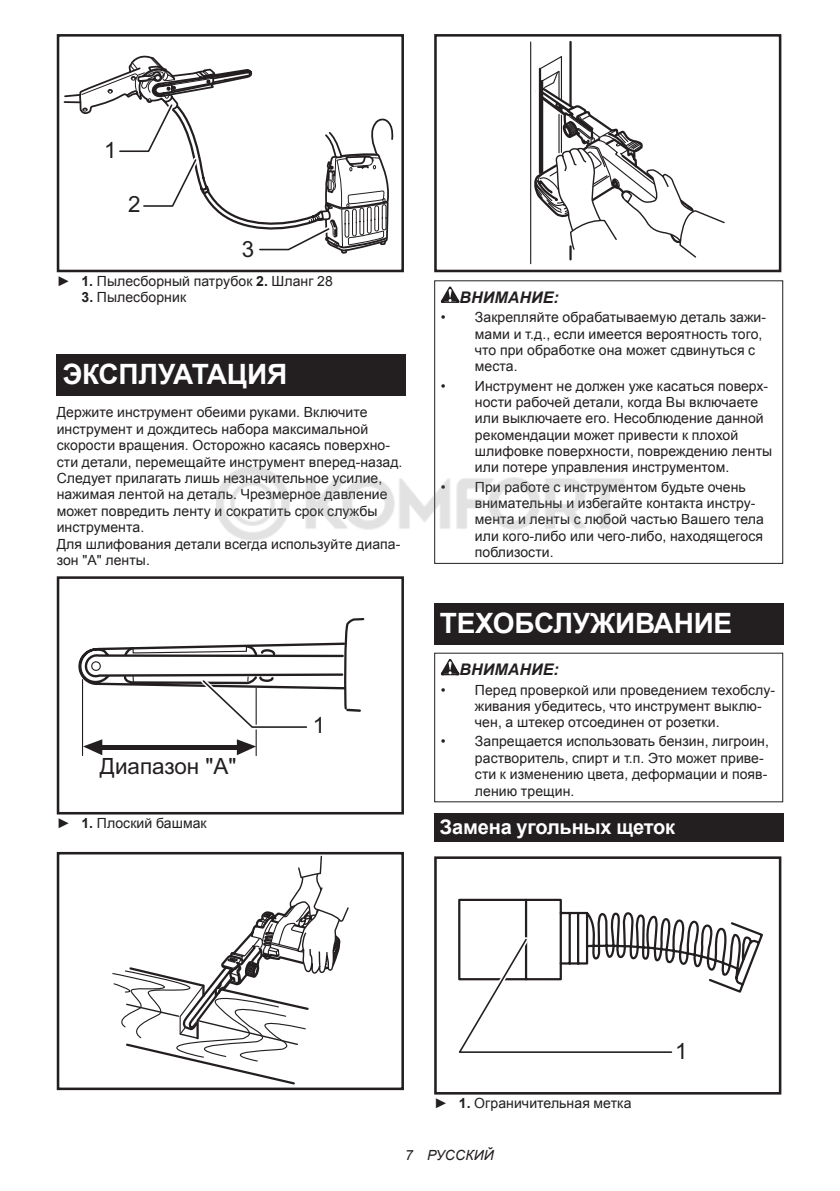
<style>
.page{position:relative;width:840px;height:1191px;background:#fff}
.page>*{position:absolute;margin:0;border:0;box-sizing:border-box;transform-origin:0 0}
.t1{font:700 28px "Arial";letter-spacing:-.01em;color:#fff}
.t2{font:22.4px "Arial";color:#231f20}
.t3{font:700 20px "Arial";letter-spacing:-.01em;color:#fff}
.t4{font:italic 700 16px "Arial";letter-spacing:.005em;color:#231f20}
.t5{font:14px/16.4px "Arial";letter-spacing:.005em;color:#231f20}
.t6{font:italic 14px "Arial";letter-spacing:.005em;color:#231f20}
.s1{font-weight:700}
</style>
<div class="page">
<svg style="left:63px;top:57px;width:327px;height:197px"></svg>
<div style="left:57px;top:34px;width:347px;height:238px;border:3px solid #231f20"></div>
<div style="left:57px;top:354px;width:348px;height:41px;background:#231f20"></div>
<svg style="left:78px;top:618px;width:287px;height:138px"></svg>
<div style="left:57px;top:576px;width:347px;height:238px;border:3px solid #231f20"></div>
<svg style="left:112px;top:856px;width:237px;height:229px"></svg>
<div style="left:57px;top:852px;width:347px;height:238px;border:3px solid #231f20"></div>
<hr style="left:530px;top:42px;width:1px;height:222px;background:#231f20">
<svg style="left:534px;top:41px;width:191px;height:218px"></svg>
<hr style="left:538px;top:69px;width:3px;height:104px;background:#231f20">
<hr style="left:540px;top:81px;width:3px;height:91px;background:#231f20">
<div style="left:434px;top:34px;width:347px;height:238px;border:3px solid #231f20"></div>
<svg style="left:440px;top:286px;width:19px;height:17px"></svg>
<div style="left:434px;top:280px;width:348px;height:284px;border:1px solid #231f20"></div>
<div style="left:434px;top:603px;width:348px;height:41px;background:#231f20"></div>
<svg style="left:440px;top:659px;width:19px;height:16px"></svg>
<div style="left:434px;top:813px;width:348px;height:29px;background:#231f20"></div>
<div style="left:434px;top:856px;width:347px;height:238px;border:3px solid #231f20"></div>
<svg style="left:457px;top:856px;width:307px;height:238px"></svg>
<svg style="left:457px;top:933px;width:215px;height:125px"></svg>
<img style="left:216px;top:457px;width:409px;height:92px">
<h2 class="t2" style="left:104px;top:135px;width:14px">1</h2>
<h2 class="t2" style="left:128px;top:190px;width:14px">2</h2>
<h2 class="t2" style="left:242px;top:235px;width:14px">3</h2>
<p class="t5" style="left:57px;top:273px;width:277px">► <span class="s1">1.</span> Пылесборный патрубок <span class="s1">2.</span> Шланг 28</p>
<p class="t5" style="left:81px;top:289px;width:106px"><span class="s1">3.</span> Пылесборник</p>
<h1 class="t1" style="left:62px;top:355px;width:226px">ЭКСПЛУАТАЦИЯ</h1>
<p class="t5" style="left:57px;top:404px;width:347px">Держите инструмент обеими руками. Включите инструмент и дождитесь набора максимальной скорости вращения. Осторожно касаясь поверхно&shy;сти детали, перемещайте инструмент вперед-назад.<br>Следует прилагать лишь незначительное усилие, нажимая лентой на деталь. Чрезмерное давление может повредить ленту и сократить срок службы инструмента.<br>Для шлифования детали всегда используйте диапа&shy;зон "A" ленты.</p>
<h2 class="t2" style="left:100px;top:752px;width:138px">Диапазон "А"</h2>
<p class="t5" style="left:57px;top:815px;width:151px">► <span class="s1">1.</span> Плоский башмак</p>
<h2 class="t2" style="left:313px;top:711px;width:14px">1</h2>
<p class="t4" style="left:459px;top:287px;width:101px">ВНИМАНИЕ:</p>
<p class="t5" style="left:474px;top:309px;width:292px;text-indent:-34px">• Закрепляйте обрабатываемую деталь зажи&shy;мами и т.д., если имеется вероятность того, что при обработке она может сдвинуться с места.</p>
<p class="t5" style="left:474px;top:377px;width:299px;text-indent:-34px">• Инструмент не должен уже касаться поверх&shy;ности рабочей детали, когда Вы включаете или выключаете его. Несоблюдение данной рекомендации может привести к плохой шлифовке поверхности, повреждению ленты или потере управления инструментом.</p>
<p class="t5" style="left:474px;top:479px;width:290px;text-indent:-34px">• При работе с инструментом будьте очень внимательны и избегайте контакта инстру&shy;мента и ленты с любой частью Вашего тела или кого-либо или чего-либо, находящегося поблизости.</p>
<h1 class="t1" style="left:439px;top:605px;width:294px">ТЕХОБСЛУЖИВАНИЕ</h1>
<p class="t4" style="left:459px;top:659px;width:101px">ВНИМАНИЕ:</p>
<p class="t5" style="left:474px;top:681px;width:302px;text-indent:-34px">• Перед проверкой или проведением техобслу&shy;живания убедитесь, что инструмент выклю&shy;чен, а штекер отсоединен от розетки.</p>
<p class="t5" style="left:474px;top:733px;width:295px;text-indent:-34px">• Запрещается использовать бензин, лигроин, растворитель, спирт и т.п. Это может приве&shy;сти к изменению цвета, деформации и появ&shy;лению трещин.</p>
<h3 class="t3" style="left:439px;top:813px;width:237px">Замена угольных щеток</h3>
<p class="t5" style="left:434px;top:1095px;width:199px">► <span class="s1">1.</span> Ограничительная метка</p>
<h2 class="t2" style="left:674px;top:1036px;width:14px">1</h2>
<p class="t6" style="left:405px;top:1146px;width:90px">7 РУССКИЙ</p>
</div>
